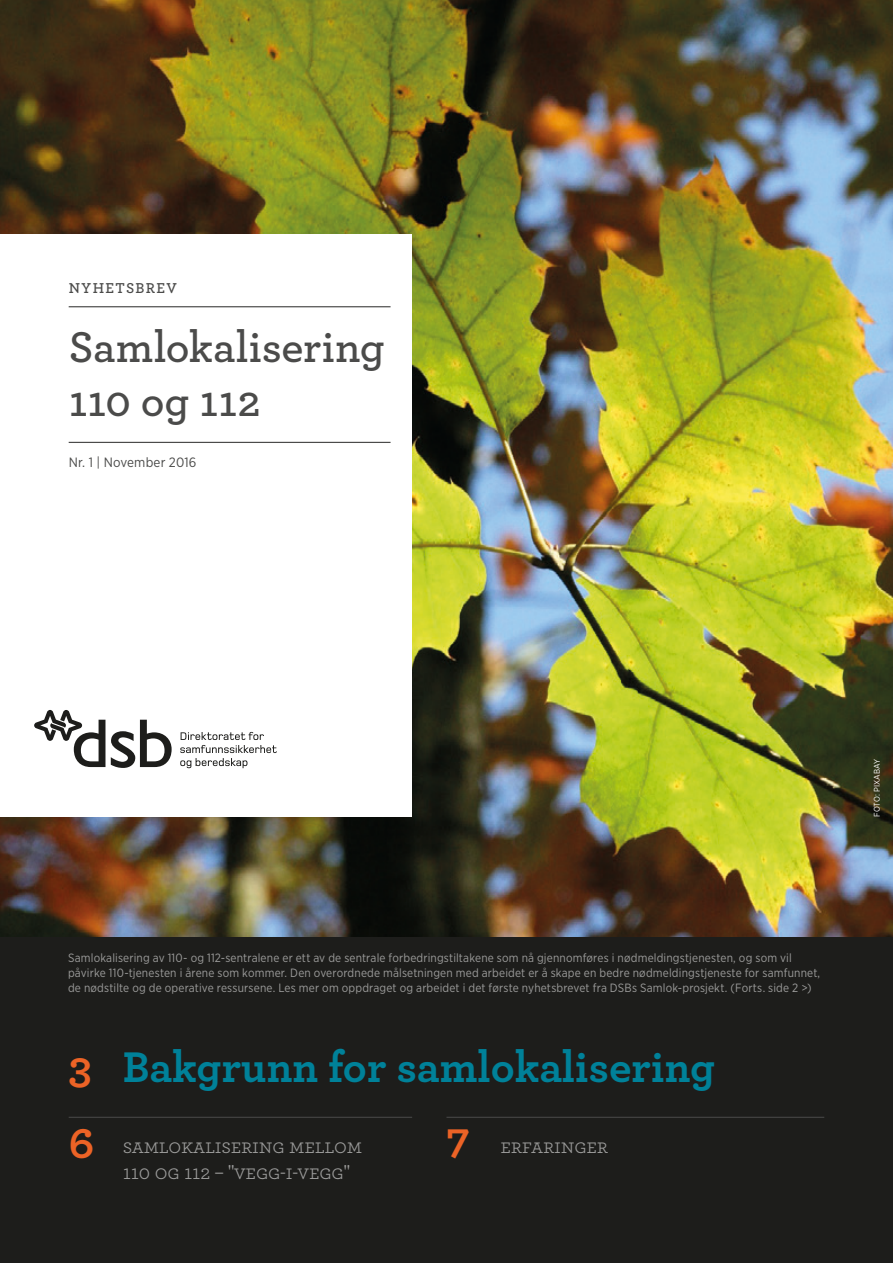
<style>
.page{position:relative;width:893px;height:1263px;background:#fff}
.page>*{position:absolute;margin:0;border:0;box-sizing:border-box;transform-origin:0 0}
.t1{font:700 45px "Archer";color:#008199}
.t2{font:600 45px/54px "Archer";letter-spacing:-.005em;color:#4b4b4a}
.t3{font:21px/25.5px "Archer";letter-spacing:-.01em;color:#9b9b9a}
.t4{font:600 15px "Archer";letter-spacing:.09em;color:#4b4b4a}
.t5{font:13.5px "Gotham Narrow";letter-spacing:.01em;color:#4b4b4a}
.t6{font:12px/15px "Gotham Narrow";letter-spacing:.015em;color:#9b9b9a}
.t7{font:8.25px "Gotham Narrow";color:#fff}
.s1{color:#ec6326}
.s2{font-weight:700;font-size:45px;color:#ec6326}
</style>
<div class="page">
<img style="left:0;top:0;width:893px;height:938px">
<div style="left:0;top:938px;width:893px;height:325px;background:#1d1d1b"></div>
<hr style="left:69px;top:1117px;width:343px;height:1px;background:#4b4b4a">
<hr style="left:446px;top:1117px;width:378px;height:1px;background:#4b4b4a">
<div style="left:0;top:234px;width:412px;height:583px;background:#fff"></div>
<hr style="left:69px;top:306px;width:322px;height:1px;background:#4b4b4a">
<hr style="left:69px;top:442px;width:322px;height:1px;background:#4b4b4a">
<svg style="left:34px;top:710px;width:71px;height:57px"></svg>
<svg style="left:111px;top:720px;width:61px;height:48px"></svg>
<svg style="left:180px;top:732px;width:97px;height:36px"></svg>
<p class="t4" style="left:69px;top:277px;width:110px">NYHETSBREV</p>
<h1 class="t2" style="left:69px;top:318px;width:318px">Samlokalisering<br>110 og 112</h1>
<p class="t5" style="left:69px;top:454px;width:129px">Nr. 1 | November 2016</p>
<p class="t7" style="left:872px;top:817px;width:59px;rotate:-90deg">FOTO: PIXABAY</p>
<p class="t6" style="left:68px;top:950px;width:754px">Samlokalisering av 110- og 112-sentralene er ett av de sentrale forbedringstiltakene som nå gjennomføres i nødmeldingstjenesten, og som vil påvirke 110-tjenesten i årene som kommer. Den overordnede målsetningen med arbeidet er å skape en bedre nødmeldingstjeneste for samfunnet, de nødstilte og de operative ressursene. Les mer om oppdraget og arbeidet i det første nyhetsbrevet fra DSBs Samlok-prosjekt. (Forts. side 2 &gt;)</p>
<h1 class="t1" style="left:69px;top:1031px;width:648px"><span class="s1">3</span> Bakgrunn for samlokalisering</h1>
<h2 class="t3" style="left:123px;top:1132px;width:241px;text-indent:-54px"><span class="s2">6</span> samlokalisering mellom<br>110 og 112 – "vegg-i-vegg"</h2>
<h2 class="t3" style="left:446px;top:1132px;width:163px"><span class="s2">7</span> erfaringer</h2>
</div>
